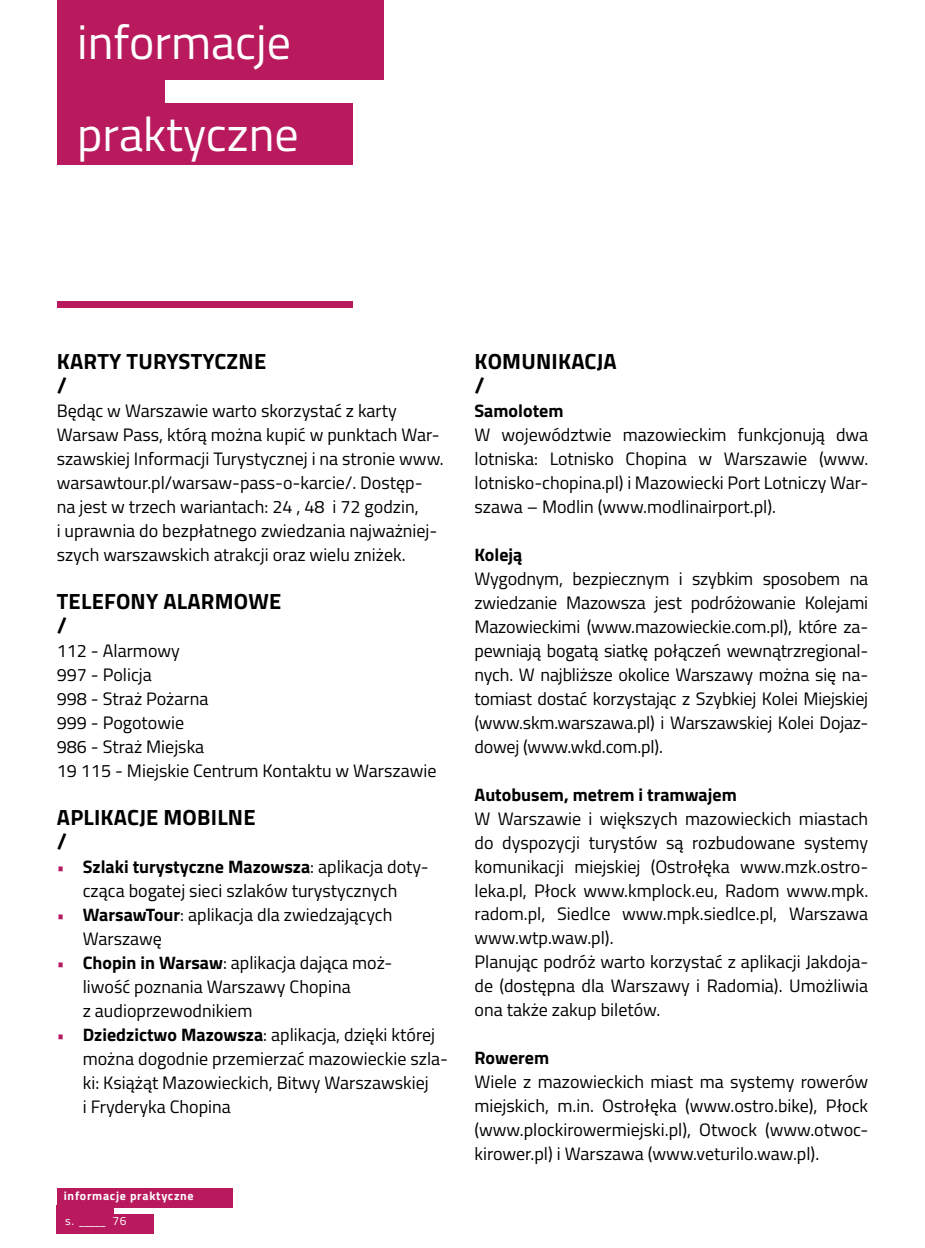
<style>
.page{position:relative;width:925px;height:1248px;background:#fff}
.page>*{position:absolute;margin:0;border:0;box-sizing:border-box;transform-origin:0 0}
.t1{font:48px/92px "Cairo";color:#fff}
.t2{font:700 22px/24px "Titillium";letter-spacing:.01em;color:#000}
.t3{font:18px/24px "Titillium";color:#000}
.t4{font:700 18px "Titillium";color:#000}
.t5{font:700 12px "Cairo";letter-spacing:.06em;color:#fff}
.t6{font:12px "Cairo";color:#fff}
.s1{font-size:16.6px;color:#b81a5d}
.s2{font-weight:700}
</style>
<div class="page">
<div style="left:57px;top:1187px;width:175px;height:20px;background:#b81a5d"></div>
<div style="left:57px;top:1204px;width:57px;height:12px;background:#b81a5d"></div>
<div style="left:57px;top:1213px;width:97px;height:20px;background:#b81a5d"></div>
<div style="left:57px;top:0;width:327px;height:80px;background:#b81a5d"></div>
<div style="left:57px;top:66px;width:108px;height:50px;background:#b81a5d"></div>
<div style="left:57px;top:103px;width:295px;height:61px;background:#b81a5d"></div>
<div style="left:57px;top:301px;width:295px;height:6px;background:#b81a5d"></div>
<h1 class="t1" style="left:77px;top:-4px;width:223px">informacje praktyczne</h1>
<p class="t2" style="left:57px;top:348px;width:211px">KARTY TURYSTYCZNE /</p>
<p class="t3" style="left:57px;top:397px;width:388px">Będąc w Warszawie warto skorzystać z karty Warsaw Pass, którą można kupić w punktach War&shy;szawskiej Informacji Turystycznej i na stronie www. warsawtour.pl/warsaw-pass-o-karcie/. Dostęp&shy;na jest w trzech wariantach: 24 , 48 i 72 godzin,<br>i uprawnia do bezpłatnego zwiedzania najważniej&shy;szych warszawskich atrakcji oraz wielu zniżek.</p>
<p class="t2" style="left:57px;top:587px;width:226px">TELEFONY ALARMOWE /</p>
<p class="t3" style="left:57px;top:637px;width:381px">112 - Alarmowy<br>997 - Policja<br>998 - Straż Pożarna<br>999 - Pogotowie<br>986 - Straż Miejska<br>19 115 - Miejskie Centrum Kontaktu w Warszawie</p>
<p class="t2" style="left:57px;top:803px;width:200px">APLIKACJE MOBILNE /</p>
<p class="t3" style="left:57px;top:853px;width:373px;text-align:center"><span class="s1">•</span> <span class="s2">Szlaki turystyczne Mazowsza</span>: aplikacja doty&shy;cząca bogatej sieci szlaków turystycznych</p>
<p class="t3" style="left:83px;top:901px;width:311px;text-indent:-26px"><span class="s1">•</span> <span class="s2">WarsawTour</span>: aplikacja dla zwiedzających<br>Warszawę</p>
<p class="t3" style="left:83px;top:949px;width:311px;text-indent:-26px"><span class="s1">•</span> <span class="s2">Chopin in Warsaw</span>: aplikacja dająca moż&shy;liwość poznania Warszawy Chopina<br>z audioprzewodnikiem</p>
<p class="t3" style="left:83px;top:1021px;width:367px;text-indent:-26px"><span class="s1">•</span> <span class="s2">Dziedzictwo Mazowsza</span>: aplikacja, dzięki której można dogodnie przemierzać mazowieckie szla&shy;ki: Książąt Mazowieckich, Bitwy Warszawskiej<br>i Fryderyka Chopina</p>
<p class="t5" style="left:64px;top:1185px;width:131px">informacje praktyczne</p>
<p class="t6" style="left:65px;top:1212px;width:63px">s . _____ 7 6</p>
<p class="t2" style="left:474px;top:348px;width:144px">KOMUNIKACJA /</p>
<p class="t4" style="left:474px;top:396px;width:90px">Samolotem</p>
<p class="t3" style="left:474px;top:421px;width:395px;text-align:justify">W województwie mazowieckim funkcjonują dwa lotniska: Lotnisko Chopina w Warszawie (www. lotnisko-‑chopina.pl) i Mazowiecki Port Lotniczy War&shy;szawa – Modlin (www.modlinairport.pl).</p>
<p class="t4" style="left:474px;top:540px;width:49px">Koleją</p>
<p class="t3" style="left:474px;top:565px;width:395px;text-align:justify">Wygodnym, bezpiecznym i szybkim sposobem na zwiedzanie Mazowsza jest podróżowanie Kolejami Mazowieckimi (www.mazowieckie.com.pl), które za&shy;pewniają bogatą siatkę połączeń wewnątrzregional&shy;nych. W najbliższe okolice Warszawy można się na&shy;tomiast dostać korzystając z Szybkiej Kolei Miejskiej (www.skm.warszawa.pl) i Warszawskiej Kolei Dojaz&shy;dowej (www.wkd.com.pl).</p>
<p class="t4" style="left:474px;top:780px;width:264px">Autobusem, metrem i tramwajem</p>
<p class="t3" style="left:474px;top:805px;width:395px">W Warszawie i większych mazowieckich miastach do dyspozycji turystów są rozbudowane systemy komunikacji miejskiej (Ostrołęka www.mzk.ostro&shy;leka.pl, Płock www.kmplock.eu, Radom www.mpk. radom.pl, Siedlce www.mpk.siedlce.pl, Warszawa www.wtp.waw.pl).<br>Planując podróż warto korzystać z aplikacji Jakdoja&shy;de (dostępna dla Warszawy i Radomia). Umożliwia ona także zakup biletów.</p>
<p class="t4" style="left:474px;top:1044px;width:76px">Rowerem</p>
<p class="t3" style="left:474px;top:1069px;width:395px;text-align:justify">Wiele z mazowieckich miast ma systemy rowerów miejskich, m.in. Ostrołęka (www.ostro.bike), Płock (www.plockirowermiejski.pl), Otwock (www.otwoc&shy;kirower.pl) i Warszawa (www.veturilo.waw.pl).</p>
</div>
